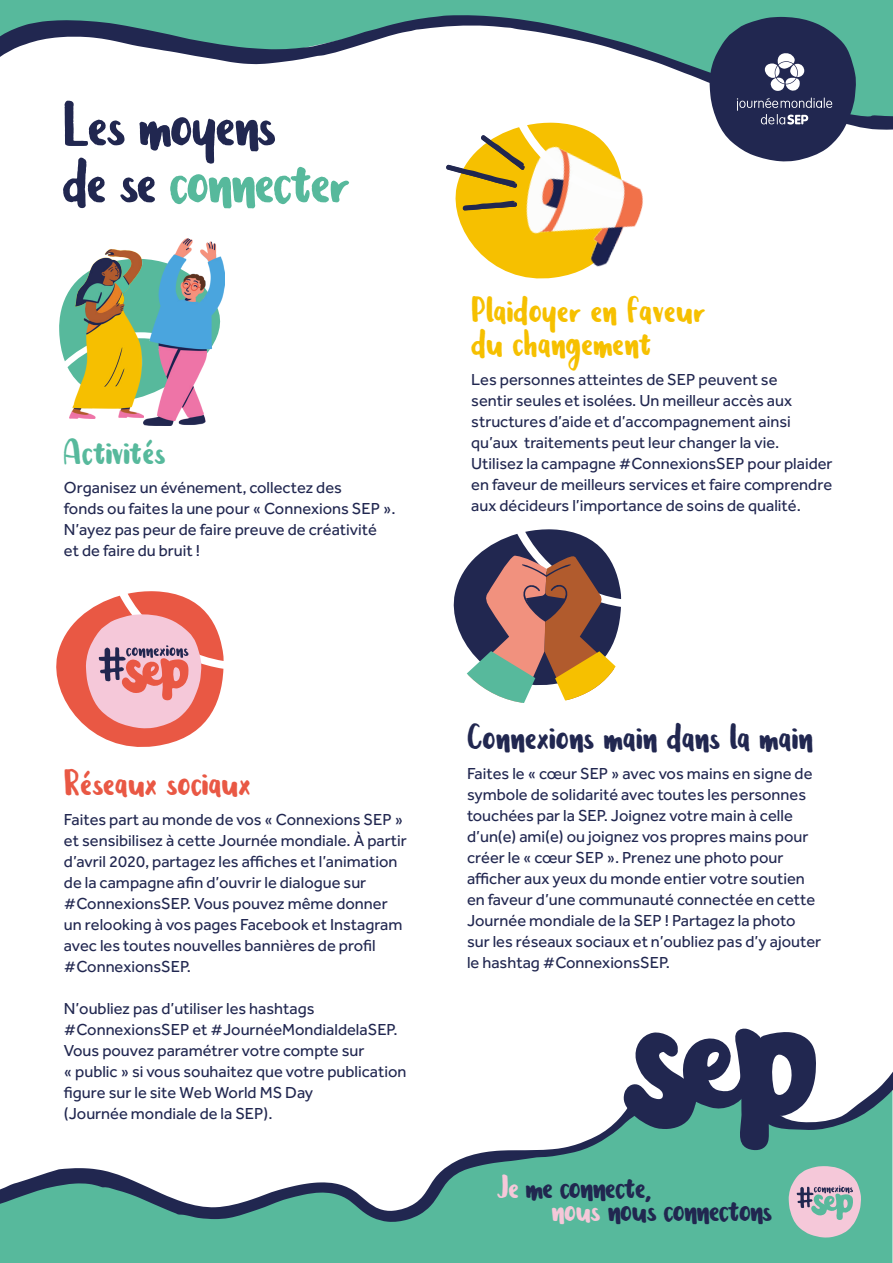
<style>
.page{position:relative;width:893px;height:1263px;background:#fff}
.page>*{position:absolute;margin:0;border:0;box-sizing:border-box;transform-origin:0 0}
.t1{font:61.5px/57px "Leira";letter-spacing:-.025em;color:#212750}
.t2{font:36px/33px "Leira";color:#f6c000}
.t3{font:36px "Leira";letter-spacing:-.015em;color:#212750}
.t4{font:36px "Leira";color:#e95844}
.t5{font:36px "Leira";color:#57b99c}
.t6{font:32.7px/23px "Leira";letter-spacing:-.025em;color:#212750}
.t7{font:16.5px/21px "Effra";color:#212750}
.s1{color:#57b99c}
.s2{color:#f5c8d9}
</style>
<div class="page">
<svg style="left:59px;top:291px;width:10px;height:79px"></svg>
<img style="left:69px;top:249px;width:74px;height:170px">
<img style="left:143px;top:238px;width:82px;height:187px">
<svg style="left:453px;top:529px;width:169px;height:174px"></svg>
<img style="left:446px;top:130px;width:197px;height:149px">
<svg style="left:56px;top:591px;width:168px;height:156px"></svg>
<div style="left:0;top:1151px;width:892px;height:112px;background:#57b99c"></div>
<svg style="left:0;top:1115px;width:650px;height:107px"></svg>
<div style="left:0;top:0;width:893px;height:15px;background:#57b99c"></div>
<svg style="left:0;top:15px;width:893px;height:115px"></svg>
<svg style="left:622px;top:1028px;width:270px;height:123px"></svg>
<svg style="left:709px;top:17px;width:147px;height:145px"></svg>
<svg style="left:788px;top:1166px;width:73px;height:71px"></svg>
<p class="t1" style="left:62px;top:99px;width:289px">Les moyens<br>de se <span class="s1">connecter</span></p>
<p class="t5" style="left:64px;top:428px;width:103px">Activités</p>
<p class="t7" style="left:64px;top:477px;width:333px">Organisez un événement, collectez des<br>fonds ou faites la une pour « Connexions SEP ».<br>N’ayez pas peur de faire preuve de créativité et de faire du bruit !</p>
<p class="t2" style="left:471px;top:295px;width:236px">Plaidoyer en faveur du changement</p>
<p class="t7" style="left:471px;top:369px;width:363px">Les personnes atteintes de SEP peuvent se<br>sentir seules et isolées. Un meilleur accès aux structures d’aide et d’accompagnement ainsi qu’aux traitements peut leur changer la vie.<br>Utilisez la campagne #ConnexionsSEP pour plaider en faveur de meilleurs services et faire comprendre aux décideurs l’importance de soins de qualité.</p>
<p class="t4" style="left:64px;top:758px;width:188px">Réseaux sociaux</p>
<p class="t7" style="left:64px;top:808px;width:344px">Faites part au monde de vos « Connexions SEP » et sensibilisez à cette Journée mondiale. À partir d’avril 2020, partagez les affiches et l’animation de la campagne afin d’ouvrir le dialogue sur #ConnexionsSEP. Vous pouvez même donner un relooking à vos pages Facebook et Instagram avec les toutes nouvelles bannières de profil #ConnexionsSEP.</p>
<p class="t7" style="left:64px;top:997px;width:344px">N’oubliez pas d’utiliser les hashtags #ConnexionsSEP et #JournéeMondialdelaSEP.<br>Vous pouvez paramétrer votre compte sur<br>« public » si vous souhaitez que votre publication figure sur le site Web World MS Day<br>(Journée mondiale de la SEP).</p>
<p class="t3" style="left:467px;top:713px;width:348px">Connexions main dans la main</p>
<p class="t7" style="left:467px;top:763px;width:350px">Faites le « cœur SEP » avec vos mains en signe de symbole de solidarité avec toutes les personnes touchées par la SEP. Joignez votre main à celle d’un(e) ami(e) ou joignez vos propres mains pour créer le « cœur SEP ». Prenez une photo pour afficher aux yeux du monde entier votre soutien en faveur d’une communauté connectée en cette Journée mondiale de la SEP ! Partagez la photo</p>
<p class="t7" style="left:467px;top:931px;width:356px">sur les réseaux sociaux et n’oubliez pas d’y ajouter le hashtag #ConnexionsSEP.</p>
<p class="t6" style="left:551px;top:1177px;width:223px;text-indent:-54px"><span class="s2">Je</span> me connecte,<br><span class="s2">nous</span> nous connectons</p>
</div>
